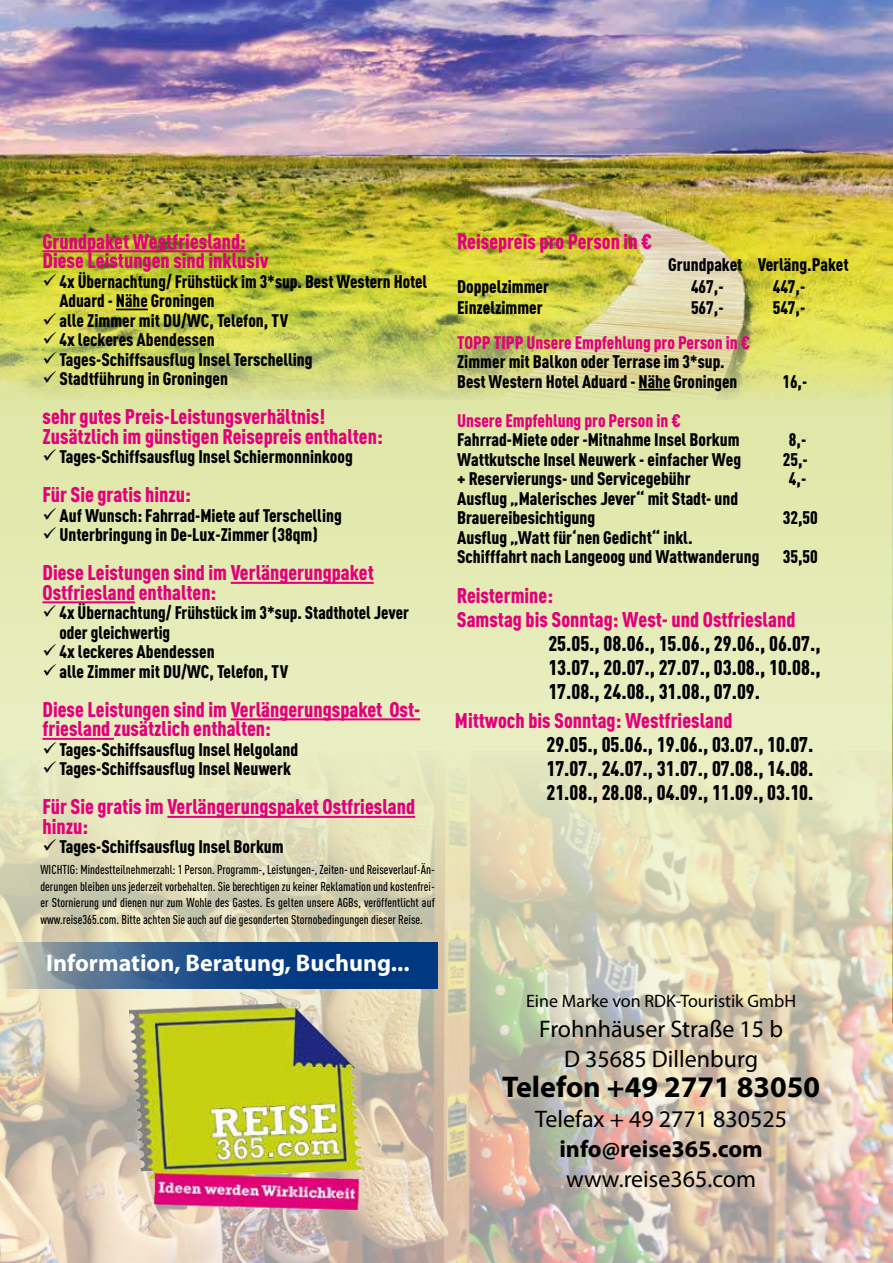
<style>
.page{position:relative;width:893px;height:1263px;background:#fff}
.page>*{position:absolute;margin:0;border:0;box-sizing:border-box;transform-origin:0 0}
.t1{font:700 30px "Myriad Pro";color:#000}
.t2{font:24px/30px "Myriad Pro";color:#000;text-align:center}
.t3{font:700 24px "Myriad Pro";color:#fff}
.t4{font:700 24px "Myriad Pro";color:#000}
.t5{font:900 condensed 21px/19.5px "DINOT";color:#e2007a}
.t6{font:900 condensed 21px/24px "DINOT";color:#000;text-align:justify}
.t7{font:900 condensed 18px/19.5px "DINOT";color:#000}
.t8{font:900 condensed 18px "DINOT";color:#e2007a}
.t9{font:18px "Myriad Pro";color:#000}
.t10{font:500 condensed 12.75px/16.5px "DINOT";color:#000;text-align:justify}
</style>
<div class="page">
<img style="left:892px;top:400px;width:1px;height:350px">
<svg style="left:0;top:400px;width:892px;height:350px;background:#e3eab4"></svg>
<img style="left:0;top:750px;width:893px;height:513px">
<svg style="left:4px;top:942px;width:433px;height:47px;background:#325b8e"></svg>
<img style="left:129px;top:1003px;width:231px;height:206px">
<img style="left:0;top:0;width:893px;height:400px">
<hr style="left:43px;top:250px;width:203px;height:2px;background:#e2007a">
<hr style="left:116px;top:309px;width:32px;height:1px;background:#000">
<hr style="left:231px;top:582px;width:143px;height:2px;background:#e2007a">
<hr style="left:43px;top:601px;width:92px;height:2px;background:#e2007a">
<hr style="left:231px;top:718px;width:189px;height:2px;background:#e2007a">
<hr style="left:43px;top:738px;width:71px;height:2px;background:#e2007a">
<hr style="left:167px;top:816px;width:248px;height:2px;background:#e2007a">
<hr style="left:638px;top:389px;width:32px;height:2px;background:#000">
<svg style="left:56px;top:619px;width:18px;height:1px"></svg>
<svg style="left:57px;top:756px;width:18px;height:1px"></svg>
<p class="t5" style="left:43px;top:231px;width:228px">Grundpaket Westfriesland:<br>Diese Leistungen sind inklusiv</p>
<p class="t7" style="left:60px;top:271px;width:369px;text-indent:-17px">✓ 4x Übernachtung/ Frühstück im 3*sup. Best Western Hotel<br>Aduard - Nähe Groningen</p>
<p class="t7" style="left:43px;top:310px;width:247px">✓ alle Zimmer mit DU/WC, Telefon, TV</p>
<p class="t7" style="left:43px;top:330px;width:174px">✓ 4x leckeres Abendessen</p>
<p class="t7" style="left:43px;top:349px;width:272px">✓ Tages-Schiffsausflug Insel Terschelling</p>
<p class="t7" style="left:43px;top:369px;width:187px">✓ Stadtführung in Groningen</p>
<p class="t5" style="left:43px;top:407px;width:342px">sehr gutes Preis-Leistungsverhältnis!<br>Zusätzlich im günstigen Reisepreis enthalten:</p>
<p class="t7" style="left:43px;top:447px;width:312px">✓ Tages-Schiffsausflug Insel Schiermonninkoog</p>
<p class="t5" style="left:43px;top:485px;width:150px">Für Sie gratis hinzu:</p>
<p class="t7" style="left:43px;top:505px;width:301px">✓ Auf Wunsch: Fahrrad-Miete auf Terschelling</p>
<p class="t7" style="left:43px;top:525px;width:277px">✓ Unterbringung in De-Lux-Zimmer (38qm)</p>
<p class="t5" style="left:43px;top:563px;width:333px">Diese Leistungen sind im Verlängerungpaket<br>Ostfriesland enthalten:</p>
<p class="t7" style="left:60px;top:603px;width:351px;text-indent:-17px">✓ 4x Übernachtung/ Frühstück im 3*sup. Stadthotel Jever oder gleichwertig</p>
<p class="t7" style="left:43px;top:642px;width:174px">✓ 4x leckeres Abendessen</p>
<p class="t7" style="left:43px;top:661px;width:247px">✓ alle Zimmer mit DU/WC, Telefon, TV</p>
<p class="t5" style="left:43px;top:699px;width:379px">Diese Leistungen sind im Verlängerungspaket Ost&shy;friesland zusätzlich enthalten:</p>
<p class="t7" style="left:43px;top:739px;width:257px">✓ Tages-Schiffsausflug Insel Helgoland</p>
<p class="t7" style="left:43px;top:759px;width:250px">✓ Tages-Schiffsausflug Insel Neuwerk</p>
<p class="t5" style="left:43px;top:797px;width:374px">Für Sie gratis im Verlängerungspaket Ostfriesland hinzu:</p>
<p class="t7" style="left:43px;top:837px;width:243px">✓ Tages-Schiffsausflug Insel Borkum</p>
<p class="t10" style="left:40px;top:861px;width:396px">WICHTIG: Mindestteilnehmerzahl: 1 Person. Programm-, Leistungen-, Zeiten- und Reiseverlauf-Än&shy;derungen bleiben uns jederzeit vorbehalten. Sie berechtigen zu keiner Reklamation und kostenfrei&shy;er Stornierung und dienen nur zum Wohle des Gastes. Es gelten unsere AGBs, veröffentlicht auf www.reise365.com. Bitte achten Sie auch auf die gesonderten Stornobedingungen dieser Reise.</p>
<h2 class="t3" style="left:46px;top:947px;width:365px">Information, Beratung, Buchung...</h2>
<p class="t5" style="left:457px;top:232px;width:197px">Reisepreis pro Person in €</p>
<p class="t7" style="left:668px;top:254px;width:182px">Grundpaket Verläng.Paket</p>
<p class="t7" style="left:457px;top:276px;width:93px">Doppelzimmer</p>
<p class="t7" style="left:691px;top:276px;width:34px">467,-</p>
<p class="t7" style="left:773px;top:276px;width:34px">447,-</p>
<p class="t7" style="left:457px;top:298px;width:87px">Einzelzimmer</p>
<p class="t7" style="left:691px;top:298px;width:34px">567,-</p>
<p class="t7" style="left:773px;top:298px;width:34px">547,-</p>
<p class="t8" style="left:457px;top:331px;width:295px">TOPP TIPP Unsere Empfehlung pro Person in €</p>
<p class="t7" style="left:457px;top:352px;width:282px">Zimmer mit Balkon oder Terrase im 3*sup.<br>Best Western Hotel Aduard - Nähe Groningen</p>
<p class="t7" style="left:783px;top:371px;width:26px">16,-</p>
<p class="t8" style="left:457px;top:409px;width:225px">Unsere Empfehlung pro Person in €</p>
<p class="t7" style="left:457px;top:430px;width:284px">Fahrrad-Miete oder -Mitnahme Insel Borkum</p>
<p class="t7" style="left:789px;top:430px;width:19px">8,-</p>
<p class="t7" style="left:457px;top:449px;width:286px">Wattkutsche Insel Neuwerk - einfacher Weg</p>
<p class="t7" style="left:783px;top:449px;width:27px">25,-</p>
<p class="t7" style="left:457px;top:469px;width:235px">+ Reservierungs- und Servicegebühr</p>
<p class="t7" style="left:789px;top:469px;width:19px">4,-</p>
<p class="t7" style="left:457px;top:488px;width:283px">Ausflug „Malerisches Jever“ mit Stadt- und<br>Brauereibesichtigung</p>
<p class="t7" style="left:783px;top:508px;width:37px">32,50</p>
<p class="t7" style="left:457px;top:527px;width:304px">Ausflug „Watt für‘nen Gedicht“ inkl.<br>Schifffahrt nach Langeoog und Wattwanderung</p>
<p class="t7" style="left:783px;top:547px;width:37px">35,50</p>
<p class="t5" style="left:457px;top:583px;width:340px;line-height:24px">Reistermine:<br>Samstag bis Sonntag: West- und Ostfriesland</p>
<p class="t6" style="left:548px;top:631px;width:274px">25.05., 08.06., 15.06., 29.06., 06.07., 13.07., 20.07., 27.07., 03.08., 10.08., 17.08., 24.08., 31.08., 07.09.</p>
<p class="t5" style="left:455px;top:710px;width:279px">Mittwoch bis Sonntag: Westfriesland</p>
<p class="t6" style="left:546px;top:732px;width:269px">29.05., 05.06., 19.06., 03.07., 10.07.<br>17.07., 24.07., 31.07., 07.08., 14.08.<br>21.08., 28.08., 04.09., 11.09., 03.10.</p>
<p class="t9" style="left:526px;top:990px;width:272px">Eine Marke von RDK-Touristik GmbH</p>
<h2 class="t2" style="left:539px;top:1014px;width:245px">Frohnhäuser Straße 15 b<br>D 35685 Dillenburg</h2>
<h1 class="t1" style="left:502px;top:1068px;width:319px">Telefon +49 2771 83050</h1>
<h2 class="t2" style="left:535px;top:1104px;width:254px">Telefax + 49 2771 830525</h2>
<h2 class="t4" style="left:559px;top:1133px;width:205px">info@reise365.com</h2>
<h2 class="t2" style="left:566px;top:1164px;width:192px">www.reise365.com</h2>
</div>
